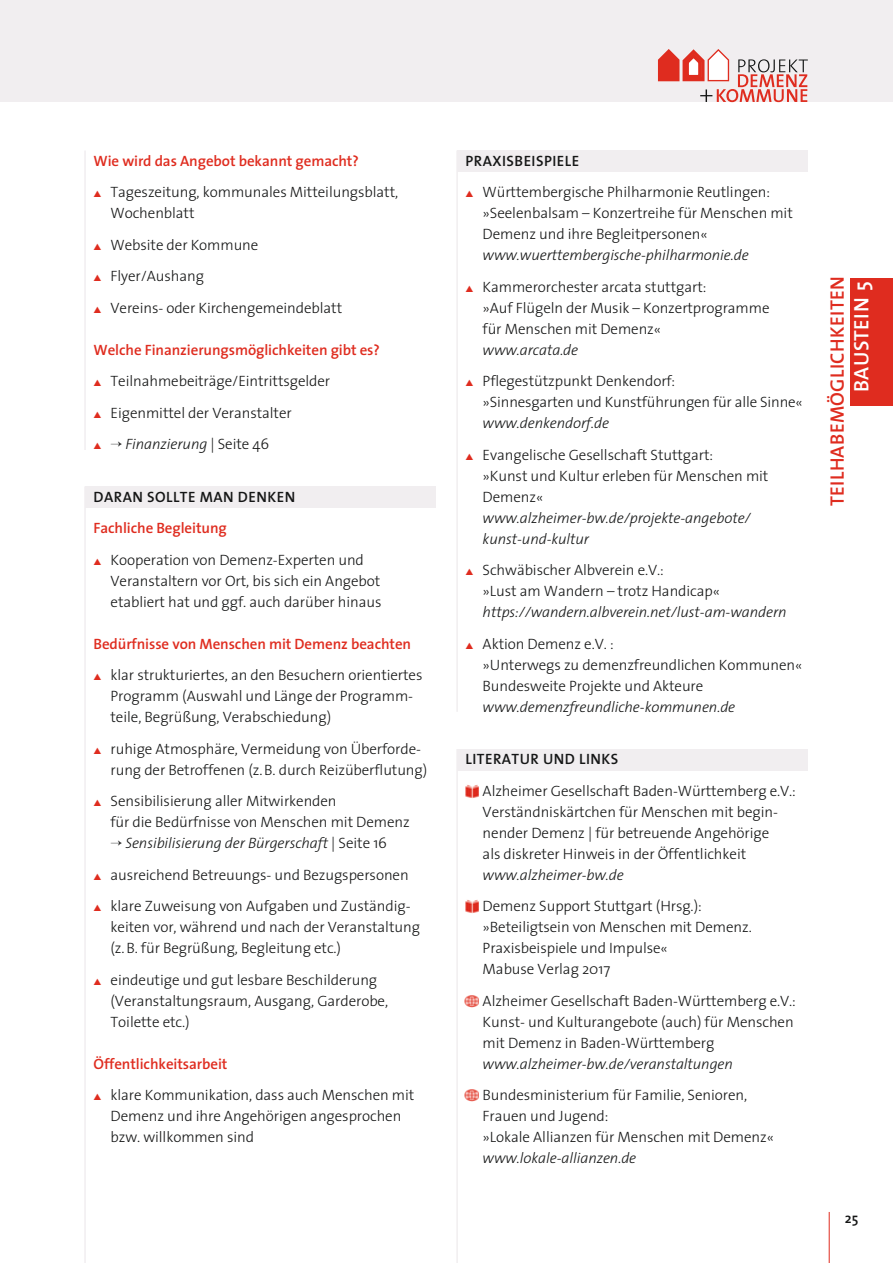
<style>
.page{position:relative;width:893px;height:1263px;background:#fff}
.page>*{position:absolute;margin:0;border:0;box-sizing:border-box;transform-origin:0 0}
.t1{font:600 21px "The Sans";letter-spacing:.02em;color:#fff}
.t2{font:600 19.5px "The Sans";letter-spacing:.02em;color:#df2c1f}
.t3{font:300 15px/21px "The Sans";letter-spacing:-.005em;color:#151616}
.t4{font:italic 300 15px/21px "The Sans";letter-spacing:-.005em;color:#151616}
.t5{font:600 15px "The Sans";letter-spacing:-.005em;color:#df2c1f}
.t6{font:600 15px "The Sans";letter-spacing:.03em;color:#151616}
.t7{font:600 14.25px "The Sans";color:#151616}
.s1{color:#df2c1f}
.s2{font-style:normal}
</style>
<div class="page">
<hr style="left:829px;top:1212px;width:1px;height:51px;background:#df2c1f">
<div style="left:457px;top:151px;width:351px;height:21px;background:#f1eef0"></div>
<div style="left:457px;top:749px;width:351px;height:21px;background:#f1eef0"></div>
<div style="left:85px;top:486px;width:351px;height:22px;background:#f1eef0"></div>
<div style="left:1px;top:0;width:892px;height:102px;background:#f1eef0"></div>
<hr style="left:84px;top:151px;width:2px;height:299px;background:#f1eef0">
<hr style="left:84px;top:486px;width:2px;height:777px;background:#f1eef0">
<hr style="left:456px;top:151px;width:2px;height:561px;background:#f1eef0">
<hr style="left:456px;top:749px;width:2px;height:514px;background:#f1eef0">
<svg style="left:658px;top:49px;width:150px;height:53px"></svg>
<div style="left:850px;top:278px;width:43px;height:128px;background:#df2c1f"></div>
<img style="left:465px;top:995px;width:14px;height:12px">
<img style="left:465px;top:1089px;width:14px;height:13px">
<img style="left:465px;top:784px;width:14px;height:14px">
<img style="left:465px;top:900px;width:14px;height:13px">
<p class="t5" style="left:94px;top:155px;width:267px">Wie wird das Angebot bekannt gemacht?</p>
<p class="t3" style="left:111px;top:183px;width:289px;text-indent:-17px"><span class="s1">▲</span> Tageszeitung, kommunales Mitteilungsblatt,<br>Wochenblatt</p>
<p class="t3" style="left:94px;top:236px;width:166px"><span class="s1">▲</span> Website der Kommune</p>
<p class="t3" style="left:94px;top:267px;width:112px"><span class="s1">▲</span> Flyer/Aushang</p>
<p class="t3" style="left:94px;top:299px;width:250px"><span class="s1">▲</span> Vereins- oder Kirchengemeindeblatt</p>
<p class="t5" style="left:94px;top:344px;width:288px">Welche Finanzierungsmöglichkeiten gibt es?</p>
<p class="t3" style="left:94px;top:372px;width:238px"><span class="s1">▲</span> Teilnahmebeiträge/Eintrittsgelder</p>
<p class="t3" style="left:94px;top:404px;width:200px"><span class="s1">▲</span> Eigenmittel der Veranstalter</p>
<p class="t4" style="left:94px;top:435px;width:177px"><span class="s1">▲</span> Finanzierung | <span class="s2">Seite 46</span></p>
<p class="t6" style="left:94px;top:491px;width:203px">DARAN SOLLTE MAN DENKEN</p>
<p class="t5" style="left:94px;top:522px;width:135px">Fachliche Begleitung</p>
<p class="t3" style="left:111px;top:551px;width:272px;text-indent:-17px"><span class="s1">▲</span> Kooperation von Demenz-Experten und<br>Veranstaltern vor Ort, bis sich ein Angebot etabliert hat und ggf. auch darüber hinaus</p>
<p class="t5" style="left:94px;top:638px;width:319px">Bedürfnisse von Menschen mit Demenz beachten</p>
<p class="t3" style="left:111px;top:666px;width:313px;text-indent:-17px"><span class="s1">▲</span> klar strukturiertes, an den Besuchern orientiertes<br>Programm (Auswahl und Länge der Programm&shy;teile, Begrüßung, Verabschiedung)</p>
<p class="t3" style="left:111px;top:740px;width:318px;text-indent:-17px"><span class="s1">▲</span> ruhige Atmosphäre, Vermeidung von Überforde&shy;rung der Betroffenen (z. B. durch Reizüberflutung)</p>
<p class="t3" style="left:94px;top:792px;width:245px"><span class="s1">▲</span> Sensibilisierung aller Mitwirkenden</p>
<p class="t3" style="left:111px;top:813px;width:301px">für die Bedürfnisse von Menschen mit Demenz</p>
<p class="t4" style="left:125px;top:834px;width:263px">Sensibilisierung der Bürgerschaft | <span class="s2">Seite 16</span></p>
<p class="t3" style="left:94px;top:866px;width:317px"><span class="s1">▲</span> ausreichend Betreuungs- und Bezugspersonen</p>
<p class="t3" style="left:111px;top:897px;width:311px;text-indent:-17px"><span class="s1">▲</span> klare Zuweisung von Aufgaben und Zuständig&shy;keiten vor, während und nach der Veranstaltung (z. B. für Begrüßung, Begleitung etc.)</p>
<p class="t3" style="left:111px;top:971px;width:279px;text-indent:-17px"><span class="s1">▲</span> eindeutige und gut lesbare Beschilderung (Veranstaltungsraum, Ausgang, Garderobe,<br>Toilette etc.)</p>
<p class="t5" style="left:94px;top:1058px;width:135px">Öffentlichkeitsarbeit</p>
<p class="t3" style="left:111px;top:1086px;width:305px;text-indent:-17px"><span class="s1">▲</span> klare Kommunikation, dass auch Menschen mit<br>Demenz und ihre Angehörigen angesprochen bzw. willkommen sind</p>
<p class="t6" style="left:466px;top:155px;width:115px">PRAXISBEISPIELE</p>
<p class="t3" style="left:483px;top:183px;width:312px;text-indent:-17px"><span class="s1">▲</span> Württembergische Philharmonie Reutlingen: »Seelenbalsam – Konzertreihe für Menschen mit<br>Demenz und ihre Begleitpersonen«</p>
<p class="t4" style="left:483px;top:246px;width:268px">www.wuerttembergische-philharmonie.de</p>
<p class="t3" style="left:483px;top:278px;width:288px;text-indent:-17px"><span class="s1">▲</span> Kammerorchester arcata stuttgart:<br>»Auf Flügeln der Musik – Konzertprogramme für Menschen mit Demenz«</p>
<p class="t4" style="left:483px;top:341px;width:97px">www.arcata.de</p>
<p class="t3" style="left:483px;top:372px;width:322px;text-indent:-17px"><span class="s1">▲</span> Pflegestützpunkt Denkendorf:<br>»Sinnesgarten und Kunstführungen für alle Sinne«</p>
<p class="t4" style="left:483px;top:414px;width:128px">www.denkendorf.de</p>
<p class="t3" style="left:483px;top:446px;width:287px;text-indent:-17px"><span class="s1">▲</span> Evangelische Gesellschaft Stuttgart:<br>»Kunst und Kultur erleben für Menschen mit<br>Demenz«</p>
<p class="t4" style="left:483px;top:509px;width:270px">www.alzheimer-bw.de/projekte-angebote/ kunst-und-kultur</p>
<p class="t3" style="left:483px;top:561px;width:239px;text-indent:-17px"><span class="s1">▲</span> Schwäbischer Albverein e.V.:<br>»Lust am Wandern – trotz Handicap«</p>
<p class="t4" style="left:483px;top:603px;width:306px">https://wandern.albverein.net/lust-am-wandern</p>
<p class="t3" style="left:483px;top:635px;width:321px;text-indent:-17px"><span class="s1">▲</span> Aktion Demenz e.V. :<br>»Unterwegs zu demenzfreundlichen Kommunen«<br>Bundesweite Projekte und Akteure</p>
<p class="t4" style="left:483px;top:698px;width:254px">www.demenzfreundliche-kommunen.de</p>
<p class="t6" style="left:466px;top:753px;width:154px">LITERATUR UND LINKS</p>
<p class="t3" style="left:483px;top:782px;width:315px">Alzheimer Gesellschaft Baden-Württemberg e.V.:<br>Verständniskärtchen für Menschen mit begin&shy;nender Demenz | für betreuende Angehörige<br>als diskreter Hinweis in der Öffentlichkeit</p>
<p class="t4" style="left:483px;top:866px;width:143px">www.alzheimer-bw.de</p>
<p class="t3" style="left:483px;top:897px;width:271px">Demenz Support Stuttgart (Hrsg.): »Beteiligtsein von Menschen mit Demenz.<br>Praxisbeispiele und Impulse«<br>Mabuse Verlag 2017</p>
<p class="t3" style="left:483px;top:992px;width:315px">Alzheimer Gesellschaft Baden-Württemberg e.V.:<br>Kunst- und Kulturangebote (auch) für Menschen mit Demenz in Baden-Württemberg</p>
<p class="t4" style="left:483px;top:1055px;width:252px">www.alzheimer-bw.de/veranstaltungen</p>
<p class="t3" style="left:483px;top:1086px;width:293px">Bundesministerium für Familie, Senioren,<br>Frauen und Jugend:<br>»Lokale Allianzen für Menschen mit Demenz«</p>
<p class="t4" style="left:483px;top:1149px;width:155px">www.lokale-allianzen.de</p>
<h2 class="t2" style="left:830px;top:506px;width:231px;rotate:-90deg">TEILHABEMÖGLICHKEITEN</h2>
<h1 class="t1" style="left:853px;top:392px;width:112px;rotate:-90deg">BAUSTEIN 5</h1>
<p class="t7" style="left:845px;top:1212px;width:15px">25</p>
</div>
